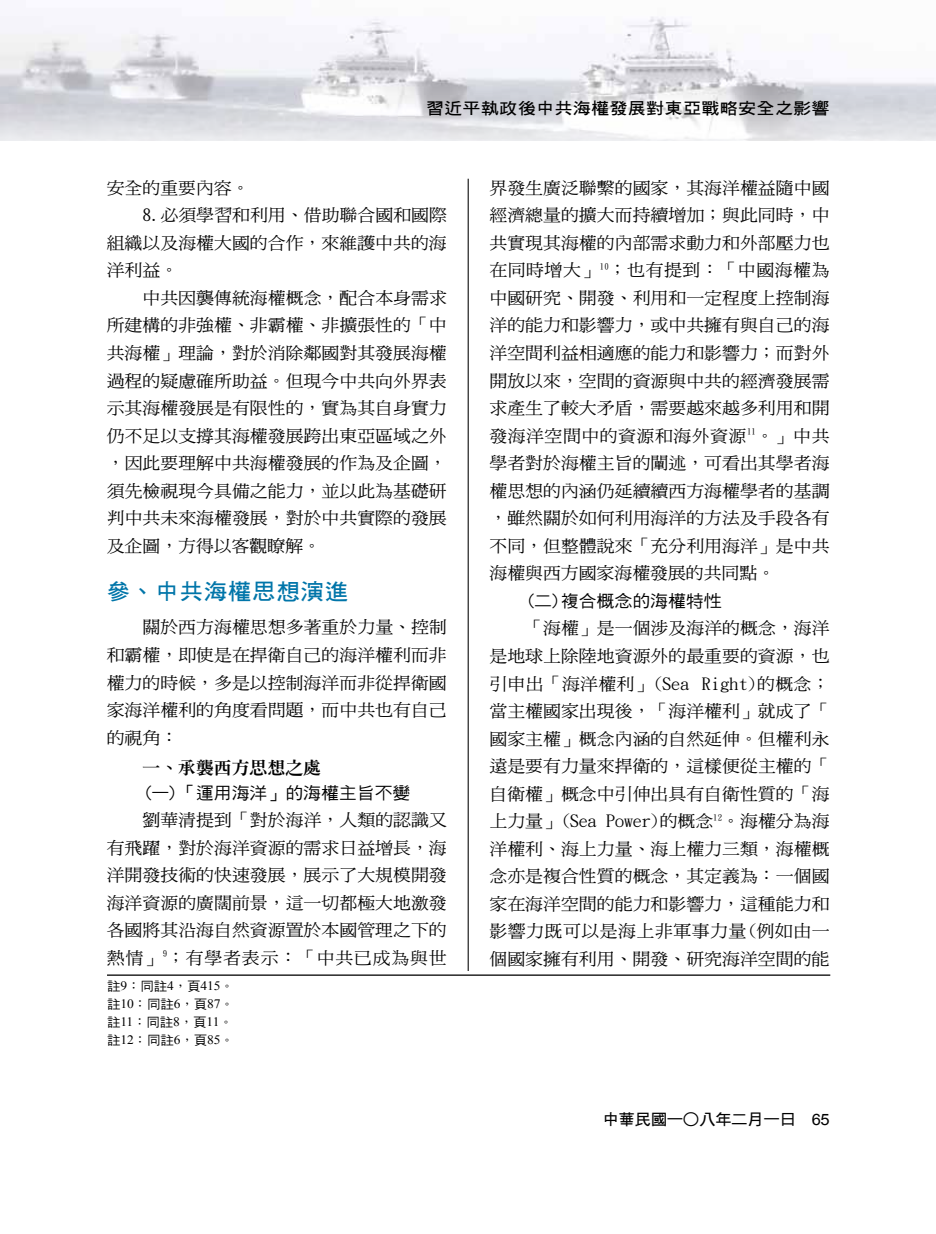
<style>
.page{position:relative;width:936px;height:1234px;background:#fff}
.page>*{position:absolute;margin:0;border:0;box-sizing:border-box;transform-origin:0 0}
.t1{font:22.2px "DF Hei Bd HK BF";letter-spacing:.035em;color:#0075a9;scale:1.05 1}
.t2{font:16.95px/27.5px "DF Ming Md HK BF";color:#000;text-align:justify;scale:1.05 1}
.t3{font:16.95px "DF Hei Md HK BF";color:#000;scale:1.05 1}
.t4{font:800 16.95px "Inn Ming";color:#000;scale:1.05 1}
.t5{font:16.2px "DF Hei Bd HK BF";letter-spacing:.02em;color:#000;scale:1.11 1}
.t6{font:15.6px "DF Hei Bd HK BF";letter-spacing:-.025em;color:#000;scale:1.05 1}
.t7{font:12.9px/18px "Times New Roman";letter-spacing:-.01em;color:#000;text-align:justify;scale:1.05 1}
.s1{font-family:"DF Hei Md HK BF"}
.s2{font-family:"DF Kai Shu SB Estd BF"}
.s3{font-family:"DFN Hei XB HK BF"}
.s4{font-family:"Arial"}
</style>
<div class="page">
<img style="left:0;top:16px;width:935px;height:124px">
<hr style="left:467px;top:179px;width:1px;height:871px;background:#000">
<div style="left:107px;top:970px;width:723px;height:80px;background:#fff"></div>
<hr style="left:107px;top:974px;width:723px;height:1px;background:#000">
<p class="t5" style="left:426px;top:100px;width:365px">習近平執政後中共海權發展對東亞戰略安全之影響</p>
<p class="t2" style="left:107px;top:174px;width:137px">安全的重要內容。</p>
<p class="t2" style="left:142px;top:201px;width:291px">8.必須學習和利用、借助聯合國和國際</p>
<p class="t2" style="left:107px;top:229px;width:325px">組織以及海權大國的合作，來維護中共的海</p>
<p class="t2" style="left:107px;top:256px;width:70px">洋利益。</p>
<p class="t2" style="left:142px;top:284px;width:291px">中共因襲傳統海權概念，配合本身需求</p>
<p class="t2" style="left:107px;top:311px;width:325px">所建構的非強權、非霸權、非擴張性的「中</p>
<p class="t2" style="left:107px;top:339px;width:325px">共海權」理論，對於消除鄰國對其發展海權</p>
<p class="t2" style="left:107px;top:366px;width:325px">過程的疑慮確所助益。但現今中共向外界表</p>
<p class="t2" style="left:107px;top:394px;width:325px">示其海權發展是有限性的，實為其自身實力</p>
<p class="t2" style="left:107px;top:421px;width:325px">仍不足以支撐其海權發展跨出東亞區域之外</p>
<p class="t2" style="left:107px;top:449px;width:325px">，因此要理解中共海權發展的作為及企圖，</p>
<p class="t2" style="left:107px;top:477px;width:325px">須先檢視現今具備之能力，並以此為基礎研</p>
<p class="t2" style="left:107px;top:504px;width:325px">判中共未來海權發展，對於中共實際的發展</p>
<p class="t2" style="left:107px;top:532px;width:205px">及企圖，方得以客觀瞭解。</p>
<h1 class="t1" style="left:107px;top:580px;width:231px">參、中共海權思想演進</h1>
<p class="t2" style="left:107px;top:613px;width:325px;text-indent:36px">關於西方海權思想多著重於力量、控制和霸權，即使是在捍衛自己的海洋權利而非權力的時候，多是以控制海洋而非從捍衛國家海洋權利的角度看問題，而中共也有自己的視角：</p>
<p class="t4" style="left:142px;top:758px;width:171px">一、承襲西方思想之處</p>
<p class="t3" style="left:142px;top:784px;width:256px">(一)「運用海洋」的海權主旨不變</p>
<p class="t2" style="left:107px;top:806px;width:325px;text-indent:36px">劉華清提到「對於海洋，人類的認識又有飛躍，對於海洋資源的需求日益增長，海洋開發技術的快速發展，展示了大規模開發海洋資源的廣闊前景，這一切都極大地激發各國將其沿海自然資源置於本國管理之下的熱情」<sup>9</sup>；有學者表示：「中共已成為與世</p>
<p class="t7" style="left:107px;top:976px;width:122px"><span class="s1">註</span>9<span class="s2">：</span><span class="s1">同註</span>4<span class="s2">，</span><span class="s1">頁</span>415<span class="s2">。</span><span class="s1">註</span>10<span class="s2">：</span><span class="s1">同註</span>6<span class="s2">，</span><span class="s1">頁</span>87<span class="s2">。</span><span class="s1">註</span>11<span class="s2">：</span><span class="s1">同註</span>8<span class="s2">，</span><span class="s1">頁</span>11<span class="s2">。</span><span class="s1">註</span>12<span class="s2">：</span><span class="s1">同註</span>6<span class="s2">，</span><span class="s1">頁</span>85<span class="s2">。</span></p>
<p class="t2" style="left:489px;top:174px;width:325px">界發生廣泛聯繫的國家，其海洋權益隨中國經濟總量的擴大而持續增加；與此同時，中共實現其海權的內部需求動力和外部壓力也在同時增大」<sup>10</sup>；也有提到：「中國海權為中國研究、開發、利用和一定程度上控制海洋的能力和影響力，或中共擁有與自己的海洋空間利益相適應的能力和影響力；而對外開放以來，空間的資源與中共的經濟發展需求產生了較大矛盾，需要越來越多利用和開發海洋空間中的資源和海外資源<sup>11</sup>。」中共學者對於海權主旨的闡述，可看出其學者海權思想的內涵仍延續續西方海權學者的基調，雖然關於如何利用海洋的方法及手段各有不同，但整體說來「充分利用海洋」是中共海權與西方國家海權發展的共同點。</p>
<p class="t3" style="left:525px;top:592px;width:188px">(二)複合概念的海權特性</p>
<p class="t2" style="left:489px;top:614px;width:325px;text-indent:36px">「海權」是一個涉及海洋的概念，海洋是地球上除陸地資源外的最重要的資源，也引申出「海洋權利」(Sea Right)的概念；當主權國家出現後，「海洋權利」就成了「國家主權」概念內涵的自然延伸。但權利永遠是要有力量來捍衛的，這樣便從主權的「自衛權」概念中引伸出具有自衛性質的「海上力量」(Sea Power)的概念<sup>12</sup>。海權分為海洋權利、海上力量、海上權力三類，海權概念亦是複合性質的概念，其定義為：一個國家在海洋空間的能力和影響力，這種能力和影響力既可以是海上非軍事力量(例如由一個國家擁有利用、開發、研究海洋空間的能</p>
<p class="t6" style="left:602px;top:1111px;width:218px">中華民國一<span class="s3">○</span>八年二月一日　<span class="s4">65</span></p>
</div>
